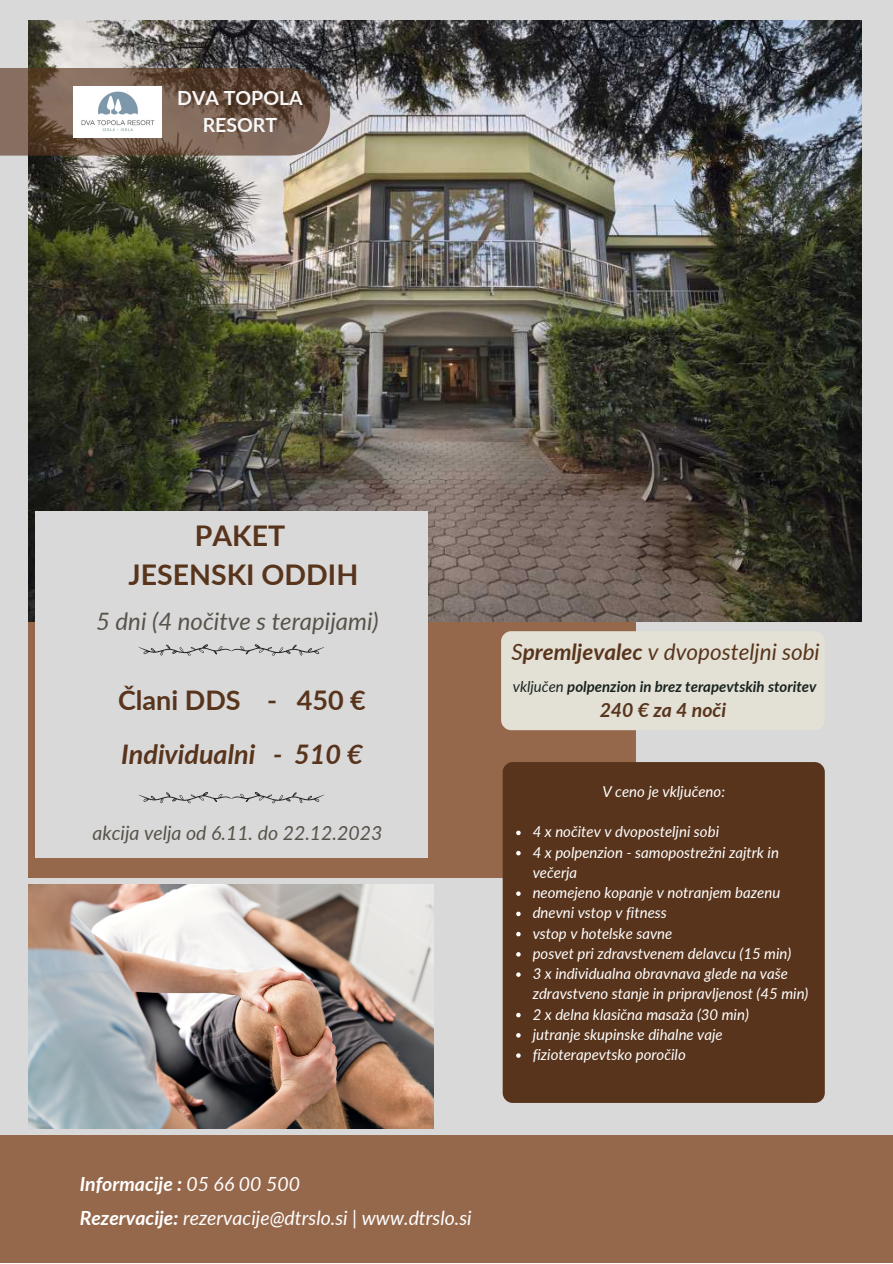
<style>
.page{position:relative;width:893px;height:1264px;background:#fff}
.page>*{position:absolute;margin:0;border:0;box-sizing:border-box;transform-origin:0 0}
.t1{font:700 28.5px "Lato";color:#58341c}
.t2{font:italic 700 27px "Lato";color:#58341c}
.t3{font:700 27px "Lato";color:#58341c}
.t4{font:italic 24px "Lato";color:#57534a}
.t5{font:italic 22.5px "Lato";color:#58341c}
.t6{font:italic 19.5px "Lato";color:#fff}
.t7{font:italic 19.5px "Lato";color:#57534a}
.t8{font:italic 700 19.5px "Lato";color:#fff}
.t9{font:700 19.5px/27px "Lato";color:#f8f8f8;text-align:center}
.t10{font:italic 700 19.5px "Lato";color:#58341c}
.t11{font:italic 15px/20.2px "Lato";color:#fff}
.t12{font:italic 700 15px "Lato";color:#18231f}
.s1{font-weight:700}
.s2{font-weight:400}
</style>
<div class="page">
<div style="left:0;top:0;width:892px;height:1262px;background:#d9d9d9"></div>
<div style="left:29px;top:558px;width:606px;height:319px;background:#95684c"></div>
<img style="left:29px;top:21px;width:832px;height:600px">
<img style="left:29px;top:884px;width:404px;height:244px">
<div style="left:0;top:1134px;width:892px;height:128px;background:#95684c"></div>
<div style="left:35px;top:511px;width:392px;height:346px;background:#d9d9d9"></div>
<svg style="left:138px;top:644px;width:186px;height:11px"></svg>
<svg style="left:138px;top:792px;width:186px;height:11px"></svg>
<div style="left:502px;top:762px;width:322px;height:340px;background:#58341c;border-radius:10px"></div>
<svg style="left:516px;top:830px;width:4px;height:5px"></svg>
<svg style="left:516px;top:850px;width:4px;height:5px"></svg>
<svg style="left:516px;top:891px;width:4px;height:4px"></svg>
<svg style="left:516px;top:911px;width:4px;height:5px"></svg>
<svg style="left:516px;top:931px;width:4px;height:5px"></svg>
<svg style="left:516px;top:952px;width:4px;height:4px"></svg>
<svg style="left:516px;top:972px;width:4px;height:4px"></svg>
<svg style="left:516px;top:1012px;width:4px;height:5px"></svg>
<svg style="left:516px;top:1033px;width:4px;height:4px"></svg>
<svg style="left:516px;top:1053px;width:4px;height:4px"></svg>
<svg style="left:0;top:68px;width:330px;height:88px"></svg>
<img style="left:74px;top:87px;width:88px;height:50px">
<div style="left:501px;top:631px;width:323px;height:99px;background:#e3e0d5;border-radius:10px"></div>
<p class="t9" style="left:177px;top:84px;width:127px">DVA TOPOLA<br>RESORT</p>
<p class="t1" style="left:195px;top:517px;width:92px">PAKET</p>
<p class="t1" style="left:128px;top:557px;width:231px">JESENSKI ODDIH</p>
<p class="t4" style="left:96px;top:606px;width:284px">5 dni (4 nočitve s terapijami)</p>
<p class="t3" style="left:118px;top:683px;width:249px">Člani DDS - 450 €</p>
<p class="t2" style="left:121px;top:737px;width:243px">Individualni - 510 €</p>
<p class="t7" style="left:92px;top:821px;width:291px">akcija velja od 6.11. do 22.12.2023</p>
<p class="t5" style="left:511px;top:638px;width:310px">S<span class="s1">premljevalec</span> v dvoposteljni sobi</p>
<p class="t12" style="left:513px;top:677px;width:305px"><span class="s2">vključen</span> polpenzion in brez terapevtskih storitev</p>
<p class="t10" style="left:599px;top:697px;width:128px">240 € za 4 noči</p>
<p class="t11" style="left:602px;top:781px;width:124px">V ceno je vključeno:</p>
<p class="t11" style="left:532px;top:821px;width:188px">4 x nočitev v dvoposteljni sobi</p>
<p class="t11" style="left:532px;top:841px;width:248px">4 x polpenzion - samopostrežni zajtrk in večerja</p>
<p class="t11" style="left:532px;top:882px;width:249px">neomejeno kopanje v notranjem bazenu</p>
<p class="t11" style="left:532px;top:902px;width:136px">dnevni vstop v fitness</p>
<p class="t11" style="left:532px;top:922px;width:141px">vstop v hotelske savne</p>
<p class="t11" style="left:532px;top:942px;width:260px">posvet pri zdravstvenem delavcu (15 min)</p>
<p class="t11" style="left:532px;top:963px;width:277px">3 x individualna obravnava glede na vaše zdravstveno stanje in pripravljenost (45 min)</p>
<p class="t11" style="left:532px;top:1003px;width:218px">2 x delna klasična masaža (30 min)</p>
<p class="t11" style="left:532px;top:1023px;width:191px">jutranje skupinske dihalne vaje</p>
<p class="t11" style="left:532px;top:1044px;width:155px">fizioterapevtsko poročilo</p>
<p class="t8" style="left:80px;top:1172px;width:222px">Informacije : <span class="s2">05 66 00 500</span></p>
<p class="t6" style="left:80px;top:1206px;width:393px"><span class="s1">Rezervacije:</span> rezervacije@dtrslo.si | www.dtrslo.si</p>
</div>
